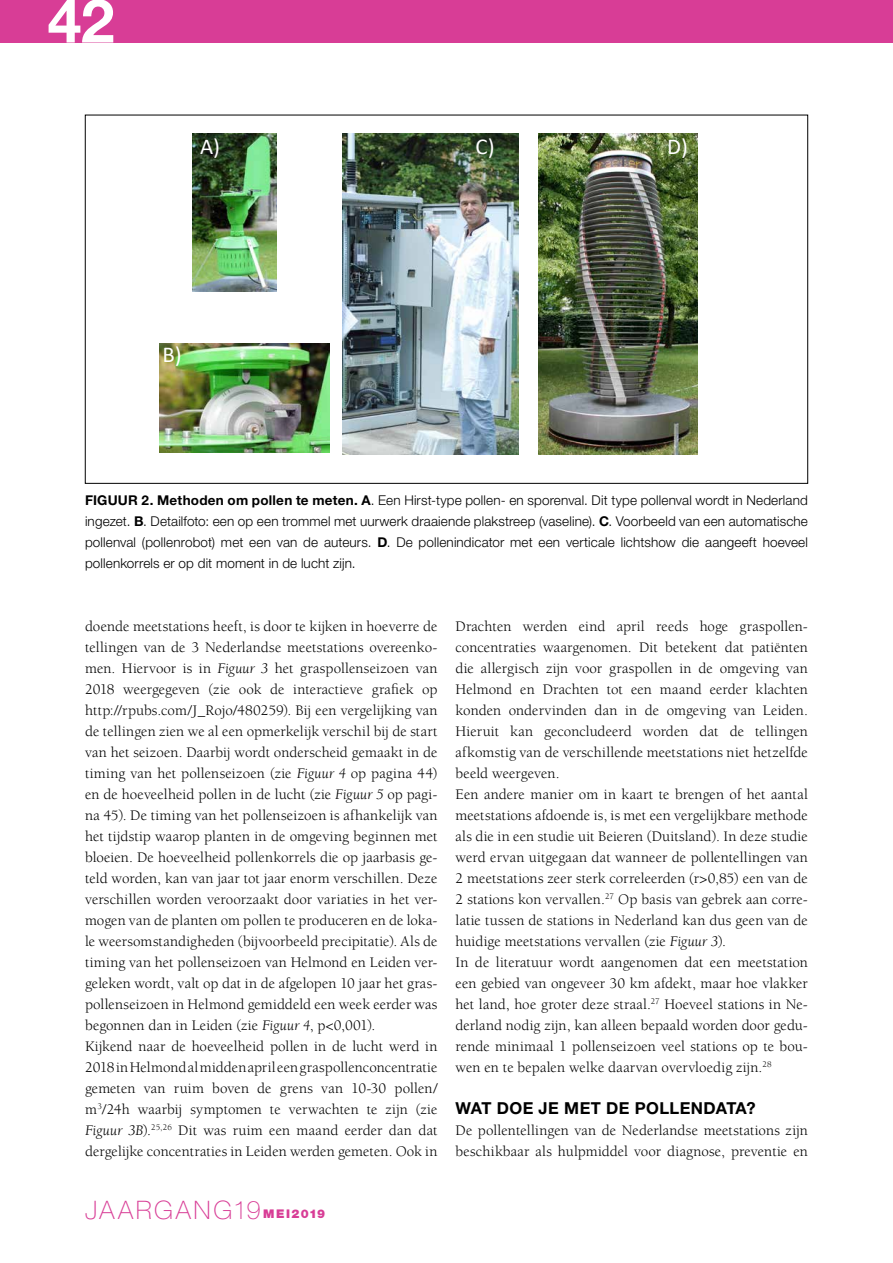
<style>
.page{position:relative;width:893px;height:1263px;background:#fff}
.page>*{position:absolute;margin:0;border:0;box-sizing:border-box;transform-origin:0 0}
.t1{font:700 60.75px "Helvetica Neue";color:#fff}
.t2{font:100 25.5px "Helvetica Neue";letter-spacing:.1em;color:#d83d96}
.t3{font:22.8px "Calibri";color:#fff}
.t4{font:700 16.5px "Helvetica Neue LT Std";letter-spacing:.025em;color:#000}
.t5{font:15px/21px "Berkeley Std";letter-spacing:.005em;color:#000}
.t6{font:300 13.5px/21px "Helvetica Neue LT Std";letter-spacing:.01em;color:#000;text-align:justify}
.s1{font-weight:700}
.s2{font-style:italic}
.s3{font-weight:900;font-size:12px}
</style>
<div class="page">
<div style="left:0;top:0;width:893px;height:43px;background:#d83d96"></div>
<img style="left:193px;top:133px;width:84px;height:158px">
<img style="left:159px;top:343px;width:170px;height:110px">
<img style="left:342px;top:133px;width:176px;height:321px">
<img style="left:539px;top:133px;width:158px;height:321px">
<h1 class="t1" style="left:48px;top:-17px;width:68px">42</h1>
<h3 class="t3" style="left:200px;top:131px;width:22px">A)</h3>
<h3 class="t3" style="left:476px;top:131px;width:21px">C)</h3>
<h3 class="t3" style="left:667px;top:131px;width:22px">D)</h3>
<h3 class="t3" style="left:163px;top:339px;width:21px">B)</h3>
<p class="t6" style="left:85px;top:489px;width:724px"><span class="s1">FIGUUR 2. Methoden om pollen te meten. A</span>. Een Hirst-type pollen- en sporenval. Dit type pollenval wordt in Nederland ingezet. <span class="s1">B</span>. Detailfoto: een op een trommel met uurwerk draaiende plakstreep (vaseline). <span class="s1">C</span>. Voorbeeld van een automatische pollenval (pollenrobot) met een van de auteurs. <span class="s1">D</span>. De pollenindicator met een verticale lichtshow die aangeeft hoeveel pollenkorrels er op dit moment in de lucht zijn.</p>
<p class="t5" style="left:85px;top:616px;width:354px">doende meetstations heeft, is door te kijken in hoeverre de tellingen van de 3 Nederlandse meetstations overeenko&shy;men. Hiervoor is in <span class="s2">Figuur 3</span> het graspollenseizoen van 2018 weergegeven (zie ook de interactieve grafiek op http://rpubs.com/J_Rojo/480259). Bij een vergelijking van de tellingen zien we al een opmerkelijk verschil bij de start van het seizoen. Daarbij wordt onderscheid gemaakt in de timing van het pollenseizoen (zie <span class="s2">Figuur 4</span> op pagina 44) en de hoeveelheid pollen in de lucht (zie <span class="s2">Figuur 5</span> op pagi&shy;na 45). De timing van het pollenseizoen is afhankelijk van het tijdstip waarop planten in de omgeving beginnen met bloeien. De hoeveelheid pollenkorrels die op jaarbasis ge&shy;teld worden, kan van jaar tot jaar enorm verschillen. Deze verschillen worden veroorzaakt door variaties in het ver&shy;mogen van de planten om pollen te produceren en de loka&shy;le weersomstandigheden (bijvoorbeeld precipitatie). Als de timing van het pollenseizoen van Helmond en Leiden ver&shy;geleken wordt, valt op dat in de afgelopen 10 jaar het gras&shy;pollenseizoen in Helmond gemiddeld een week eerder was begonnen dan in Leiden (zie <span class="s2">Figuur 4</span>, p&lt;0,001).<br>Kijkend naar de hoeveelheid pollen in de lucht werd in 2018 in Helmond al midden april een graspollenconcentratie gemeten van ruim boven de grens van 10-30 pollen/ m<sup>3</sup>/24h waarbij symptomen te verwachten te zijn (zie <span class="s2">Figuur 3B</span>).<sup>25,26</sup> Dit was ruim een maand eerder dan dat dergelijke concentraties in Leiden werden gemeten. Ook in</p>
<p class="t5" style="left:455px;top:616px;width:354px">Drachten werden eind april reeds hoge graspollen&shy;concentraties waargenomen. Dit betekent dat patiënten die allergisch zijn voor graspollen in de omgeving van Helmond en Drachten tot een maand eerder klachten konden ondervinden dan in de omgeving van Leiden.<br>Hieruit kan geconcludeerd worden dat de tellingen afkomstig van de verschillende meetstations niet hetzelfde beeld weergeven.<br>Een andere manier om in kaart te brengen of het aantal meetstations afdoende is, is met een vergelijkbare methode als die in een studie uit Beieren (Duitsland). In deze studie werd ervan uitgegaan dat wanneer de pollentellingen van 2 meetstations zeer sterk correleerden (r&gt;0,85) een van de 2 stations kon vervallen.<sup>27</sup> Op basis van gebrek aan corre&shy;latie tussen de stations in Nederland kan dus geen van de huidige meetstations vervallen (zie <span class="s2">Figuur 3</span>).<br>In de literatuur wordt aangenomen dat een meetstation een gebied van ongeveer 30 km afdekt, maar hoe vlakker het land, hoe groter deze straal.<sup>27</sup> Hoeveel stations in Ne&shy;derland nodig zijn, kan alleen bepaald worden door gedu&shy;rende minimaal 1 pollenseizoen veel stations op te bou&shy;wen en te bepalen welke daarvan overvloedig zijn.<sup>28</sup></p>
<p class="t4" style="left:455px;top:1097px;width:302px">WAT DOE JE MET DE POLLENDATA?</p>
<p class="t5" style="left:455px;top:1120px;width:354px">De pollentellingen van de Nederlandse meetstations zijn beschikbaar als hulpmiddel voor diagnose, preventie en</p>
<h2 class="t2" style="left:85px;top:1195px;width:242px">JAARGANG19<span class="s3">MEI2019</span></h2>
</div>
